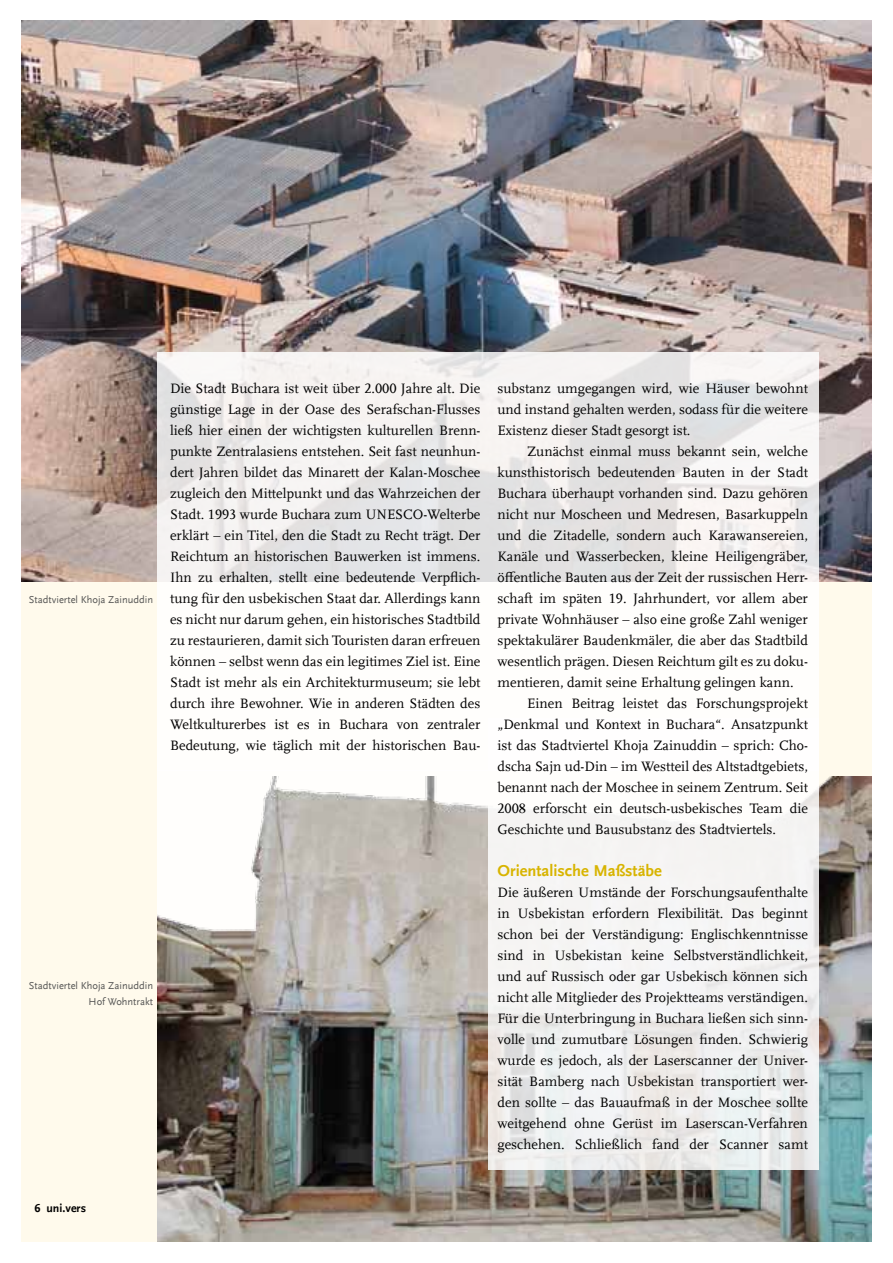
<style>
.page{position:relative;width:893px;height:1263px;background:#fff}
.page>*{position:absolute;margin:0;border:0;box-sizing:border-box;transform-origin:0 0}
.t1{font:700 16.5px "UB Scala Sans";color:#d8b400}
.t2{font:14.25px/21px "UB Scala";color:#000;text-align:justify}
.t3{font:700 12px "UB Scala Sans";color:#000}
.t4{font:10.5px/16.5px "UB Scala Sans";color:#565655;text-align:right}
</style>
<div class="page">
<div style="left:21px;top:21px;width:851px;height:1221px;background:#fffaec"></div>
<div style="left:157px;top:771px;width:331px;height:210px;background:#fff"></div>
<img style="left:157px;top:777px;width:714px;height:465px">
<img style="left:21px;top:21px;width:851px;height:561px">
<svg style="left:157px;top:352px;width:662px;height:419px"></svg>
<div style="left:488px;top:718px;width:331px;height:452px;background:linear-gradient(to bottom,#fffdfd,#e9eaea)"></div>
<p class="t4" style="left:29px;top:591px;width:126px">Stadtviertel Khoja Zainuddin</p>
<p class="t4" style="left:29px;top:977px;width:126px">Stadtviertel Khoja Zainuddin<br>Hof Wohntrakt</p>
<p class="t2" style="left:170px;top:378px;width:312px">Die Stadt Buchara ist weit über 2.000 Jahre alt. Die günstige Lage in der Oase des Serafschan-Flusses ließ hier einen der wichtigsten kulturellen Brenn&shy;punkte Zentralasiens entstehen. Seit fast neunhun&shy;dert Jahren bildet das Minarett der Kalan-Moschee zugleich den Mittelpunkt und das Wahrzeichen der Stadt. 1993 wurde Buchara zum UNESCO-Welterbe erklärt – ein Titel, den die Stadt zu Recht trägt. Der Reichtum an historischen Bauwerken ist immens.<br>Ihn zu erhalten, stellt eine bedeutende Verpflich&shy;tung für den usbekischen Staat dar. Allerdings kann es nicht nur darum gehen, ein historisches Stadtbild zu restaurieren, damit sich Touristen daran erfreuen können – selbst wenn das ein legitimes Ziel ist. Eine Stadt ist mehr als ein Architekturmuseum; sie lebt durch ihre Bewohner. Wie in anderen Städten des Weltkulturerbes ist es in Buchara von zentraler Bedeutung, wie täglich mit der historischen Bau-</p>
<p class="t2" style="left:497px;top:378px;width:312px">substanz umgegangen wird, wie Häuser bewohnt und instand gehalten werden, sodass für die weitere Existenz dieser Stadt gesorgt ist.</p>
<p class="t2" style="left:497px;top:441px;width:312px;text-indent:30px">Zunächst einmal muss bekannt sein, welche kunsthistorisch bedeutenden Bauten in der Stadt Buchara überhaupt vorhanden sind. Dazu gehören nicht nur Moscheen und Medresen, Basarkuppeln und die Zitadelle, sondern auch Karawansereien, Kanäle und Wasserbecken, kleine Heiligengräber, öffentliche Bauten aus der Zeit der russischen Herr&shy;schaft im späten 19. Jahrhundert, vor allem aber private Wohnhäuser – also eine große Zahl weniger spektakulärer Baudenkmäler, die aber das Stadtbild wesentlich prägen. Diesen Reichtum gilt es zu doku&shy;mentieren, damit seine Erhaltung gelingen kann.</p>
<p class="t2" style="left:497px;top:693px;width:312px;text-indent:30px">Einen Beitrag leistet das Forschungsprojekt „Denkmal und Kontext in Buchara“. Ansatzpunkt ist das Stadtviertel Khoja Zainuddin – sprich: Cho&shy;dscha Sajn ud-Din – im Westteil des Altstadtgebiets, benannt nach der Moschee in seinem Zentrum. Seit 2008 erforscht ein deutsch-usbekisches Team die Geschichte und Bausubstanz des Stadtviertels.</p>
<p class="t1" style="left:497px;top:861px;width:166px">Orientalische Maßstäbe</p>
<p class="t2" style="left:497px;top:882px;width:312px">Die äußeren Umstände der Forschungsaufenthalte in Usbekistan erfordern Flexibilität. Das beginnt schon bei der Verständigung: Englischkenntnisse sind in Usbekistan keine Selbstverständlichkeit, und auf Russisch oder gar Usbekisch können sich nicht alle Mitglieder des Projektteams verständigen.<br>Für die Unterbringung in Buchara ließen sich sinn&shy;volle und zumutbare Lösungen finden. Schwierig wurde es jedoch, als der Laserscanner der Univer&shy;sität Bamberg nach Usbekistan transportiert wer&shy;den sollte – das Bauaufmaß in der Moschee sollte weitgehend ohne Gerüst im Laserscan-Verfahren geschehen. Schließlich fand der Scanner samt</p>
<p class="t3" style="left:34px;top:1201px;width:53px">6 uni.vers</p>
</div>
